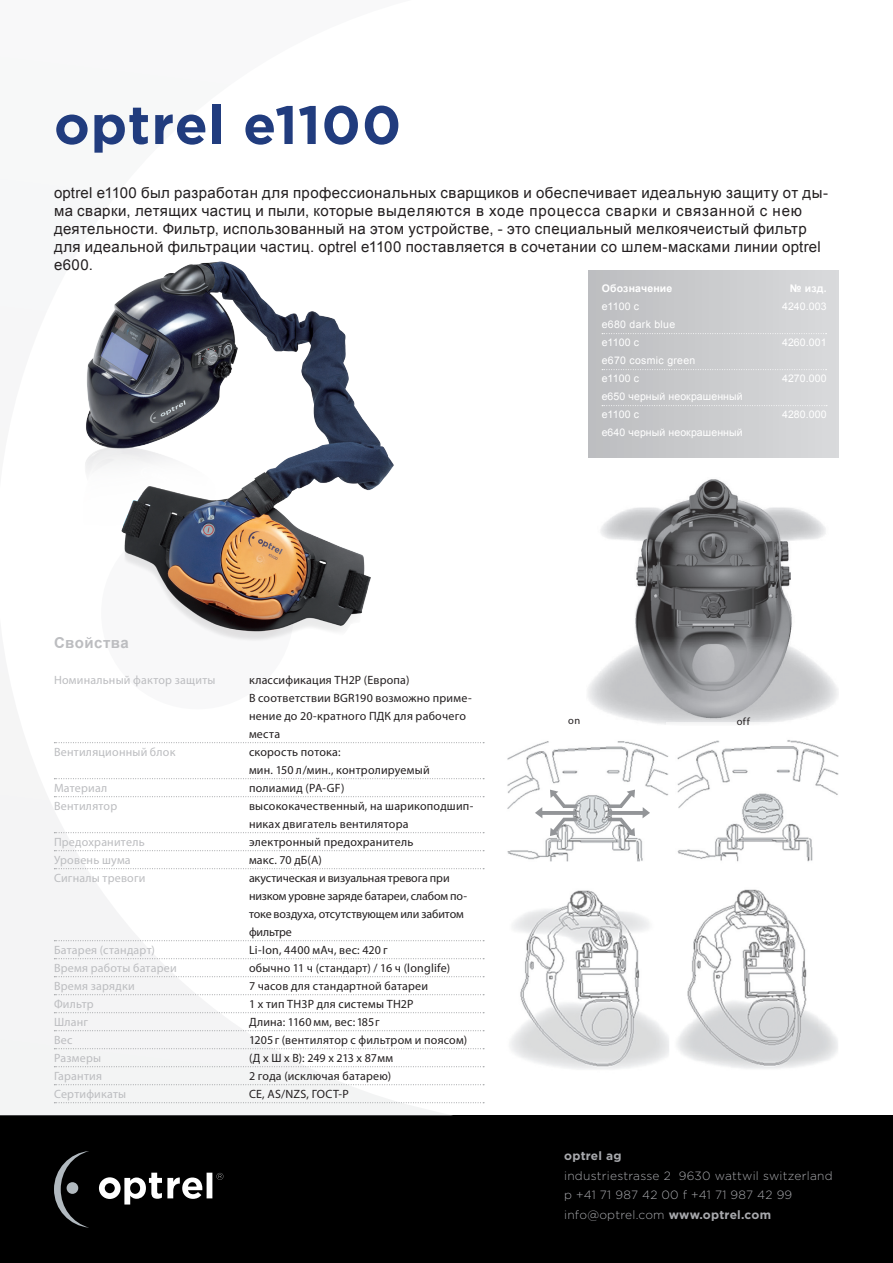
<style>
.page{position:relative;width:893px;height:1263px;background:#fff}
.page>*{position:absolute;margin:0;border:0;box-sizing:border-box;transform-origin:0 0}
.B_Haupttitel{font:700 54px "Gotham";letter-spacing:.015em;color:#213c7e}
.B_Lauftext{font:15px/18px "Arial";letter-spacing:.025em;color:#231f20}
.B_Zwischentitel{font:700 15px "Arial";letter-spacing:.03em;color:#bcbdc0}
.B_Tabelle_Eigenschaf{font:12px/18px "Myriad Pro";letter-spacing:.015em;color:#231f20}
.B_Tabelle_Eigenschaf-2{font:12px "Myriad Pro";letter-spacing:.02em;color:#bcbdc0}
.B_Tabelle_Eigenschaf-3{font:12px/18px "Myriad Pro";letter-spacing:-.01em;color:#231f20}
.t1{font:300 12px "Gotham";letter-spacing:.02em;color:#a8a9ad}
.B_Tabelle_Eigenschaf-4{font:12px "Myriad Pro";letter-spacing:-.005em;color:#231f20}
.t2{font:700 12px "Gotham";letter-spacing:.02em;color:#a8a9ad}
.B_Tabellentext_schma{font:10.5px "Arial";letter-spacing:.01em;color:#fff}
.B_Tabellentext_schma-2{font:10.5px "Arial";letter-spacing:.03em;color:#fff}
.B_Tabellentitel_schm{font:700 10.5px "Arial";letter-spacing:.02em;color:#fff}
.B_Lauftext-2{font:10.5px "Myriad Pro";color:#231f20}
.s1{font-weight:700}
</style>
<div class="page">
<div style="left:0;top:1115px;width:893px;height:148px;background:#000"></div>
<svg style="left:0;top:743px;width:452px;height:372px"></svg>
<div style="left:101px;top:517px;width:193px;height:192px;background:#f8f8f9;border-radius:50%"></div>
<svg style="left:99px;top:1173px;width:124px;height:31px"></svg>
<svg style="left:54px;top:1151px;width:35px;height:76px"></svg>
<div style="left:67px;top:1182px;width:11px;height:12px;background:#b1b9bf;border-radius:50%"></div>
<img style="left:85px;top:261px;width:309px;height:379px">
<svg style="left:54px;top:742px;width:430px;height:1px"></svg>
<svg style="left:54px;top:778px;width:430px;height:1px"></svg>
<svg style="left:54px;top:796px;width:430px;height:1px"></svg>
<svg style="left:54px;top:832px;width:430px;height:1px"></svg>
<svg style="left:54px;top:850px;width:430px;height:1px"></svg>
<svg style="left:54px;top:868px;width:430px;height:1px"></svg>
<svg style="left:54px;top:940px;width:430px;height:1px"></svg>
<svg style="left:54px;top:958px;width:430px;height:1px"></svg>
<svg style="left:54px;top:976px;width:430px;height:1px"></svg>
<svg style="left:54px;top:994px;width:430px;height:1px"></svg>
<svg style="left:54px;top:1012px;width:430px;height:1px"></svg>
<svg style="left:54px;top:1030px;width:430px;height:1px"></svg>
<svg style="left:54px;top:1048px;width:430px;height:1px"></svg>
<svg style="left:54px;top:1066px;width:430px;height:1px"></svg>
<svg style="left:54px;top:1084px;width:430px;height:1px"></svg>
<svg style="left:54px;top:1102px;width:430px;height:1px"></svg>
<img style="left:588px;top:479px;width:250px;height:246px">
<img style="left:667px;top:723px;width:172px;height:346px">
<img style="left:507px;top:725px;width:163px;height:344px">
<svg style="left:535px;top:790px;width:42px;height:46px"></svg>
<svg style="left:608px;top:790px;width:42px;height:46px"></svg>
<div style="left:588px;top:271px;width:251px;height:186px;background:linear-gradient(to right,#bcbdc0,#d9dadc)"></div>
<svg style="left:602px;top:333px;width:225px;height:1px"></svg>
<svg style="left:602px;top:369px;width:225px;height:1px"></svg>
<svg style="left:602px;top:405px;width:225px;height:1px"></svg>
<p class="B_Haupttitel" style="left:54px;top:89px;width:349px">optrel e1100</p>
<p class="B_Lauftext" style="left:54px;top:184px;width:775px">optrel e1100 был разработан для профессиональных сварщиков и обеспечивает идеальную защиту от ды&shy;ма сварки, летящих частиц и пыли, которые выделяются в ходе процесса сварки и связанной с нею деятельности. Фильтр, использованный на этом устройстве, - это специальный мелкоячеистый фильтр для идеальной фильтрации частиц. optrel e1100 поставляется в сочетании со шлем-масками линии optrel e600.</p>
<p class="B_Zwischentitel" style="left:54px;top:633px;width:76px">Свойства</p>
<p class="B_Tabelle_Eigenschaf-2" style="left:54px;top:673px;width:163px">Номинальный фактор защиты</p>
<p class="B_Tabelle_Eigenschaf" style="left:249px;top:671px;width:162px">классификация TH2P (Европа)</p>
<p class="B_Tabelle_Eigenschaf" style="left:249px;top:689px;width:224px">В соответствии BGR190 возможно приме&shy;нение до 20-кратного ПДК для рабочего места</p>
<p class="B_Tabelle_Eigenschaf-2" style="left:54px;top:745px;width:123px">Вентиляционный блок</p>
<p class="B_Tabelle_Eigenschaf" style="left:249px;top:743px;width:182px">скорость потока:<br>мин. 150 л/мин., контролируемый</p>
<p class="B_Tabelle_Eigenschaf-2" style="left:54px;top:781px;width:55px">Материал</p>
<p class="B_Tabelle_Eigenschaf" style="left:249px;top:779px;width:97px">полиамид (PA-GF)</p>
<p class="B_Tabelle_Eigenschaf-2" style="left:54px;top:799px;width:65px">Вентилятор</p>
<p class="B_Tabelle_Eigenschaf" style="left:249px;top:797px;width:226px">высококачественный, на шарикоподшип&shy;никах двигатель вентилятора</p>
<p class="B_Tabelle_Eigenschaf-2" style="left:54px;top:835px;width:92px">Предохранитель</p>
<p class="B_Tabelle_Eigenschaf" style="left:249px;top:833px;width:166px">электронный предохранитель</p>
<p class="B_Tabelle_Eigenschaf-2" style="left:54px;top:853px;width:78px">Уровень шума</p>
<p class="B_Tabelle_Eigenschaf" style="left:249px;top:851px;width:75px">макс. 70 дБ(A)</p>
<p class="B_Tabelle_Eigenschaf-2" style="left:54px;top:871px;width:93px">Сигналы тревоги</p>
<p class="B_Tabelle_Eigenschaf-3" style="left:249px;top:869px;width:220px">акустическая и визуальная тревога при низком уровне заряде батареи, слабом по&shy;токе воздуха, отсутствующем или забитом фильтре</p>
<p class="B_Tabelle_Eigenschaf-2" style="left:54px;top:943px;width:102px">Батарея (стандарт)</p>
<p class="B_Tabelle_Eigenschaf" style="left:249px;top:941px;width:140px">Li-Ion, 4400 мАч, вес: 420 г</p>
<p class="B_Tabelle_Eigenschaf-2" style="left:54px;top:961px;width:124px">Время работы батареи</p>
<p class="B_Tabelle_Eigenschaf" style="left:249px;top:959px;width:203px">обычно 11 ч (стандарт) / 16 ч (longlife)</p>
<p class="B_Tabelle_Eigenschaf-2" style="left:54px;top:979px;width:82px">Время зарядки</p>
<p class="B_Tabelle_Eigenschaf" style="left:249px;top:977px;width:181px">7 часов для стандартной батареи</p>
<p class="B_Tabelle_Eigenschaf-2" style="left:54px;top:997px;width:41px">Фильтр</p>
<p class="B_Tabelle_Eigenschaf" style="left:249px;top:995px;width:166px">1 x тип TH3P для системы TH2P</p>
<p class="B_Tabelle_Eigenschaf-2" style="left:54px;top:1015px;width:36px">Шланг</p>
<p class="B_Tabelle_Eigenschaf" style="left:249px;top:1013px;width:132px">Длина: 1160 мм, вес: 185 г</p>
<p class="B_Tabelle_Eigenschaf-2" style="left:54px;top:1033px;width:20px">Вес</p>
<p class="B_Tabelle_Eigenschaf" style="left:249px;top:1031px;width:220px">1205 г (вентилятор с фильтром и поясом)</p>
<p class="B_Tabelle_Eigenschaf-2" style="left:54px;top:1051px;width:49px">Размеры</p>
<p class="B_Tabelle_Eigenschaf-4" style="left:249px;top:1051px;width:146px">(Д x Ш x В): 249 x 213 x 87 мм</p>
<p class="B_Tabelle_Eigenschaf-2" style="left:54px;top:1069px;width:50px">Гарантия</p>
<p class="B_Tabelle_Eigenschaf" style="left:249px;top:1067px;width:144px">2 года (исключая батарею)</p>
<p class="B_Tabelle_Eigenschaf-2" style="left:54px;top:1087px;width:74px">Сертификаты</p>
<p class="B_Tabelle_Eigenschaf" style="left:249px;top:1085px;width:101px">CE, AS/NZS, ГОСТ-Р</p>
<p class="B_Tabellentitel_schm" style="left:602px;top:282px;width:72px">Обозначение</p>
<p class="B_Tabellentitel_schm" style="left:790px;top:282px;width:38px">№ изд.</p>
<p class="B_Tabellentext_schma" style="left:602px;top:300px;width:39px">e1100 с</p>
<p class="B_Tabellentext_schma" style="left:782px;top:300px;width:46px">4240.003</p>
<p class="B_Tabellentext_schma-2" style="left:602px;top:318px;width:75px">e680 dark blue</p>
<p class="B_Tabellentext_schma" style="left:602px;top:336px;width:39px">e1100 с</p>
<p class="B_Tabellentext_schma" style="left:782px;top:336px;width:46px">4260.001</p>
<p class="B_Tabellentext_schma-2" style="left:602px;top:354px;width:95px">e670 cosmic green</p>
<p class="B_Tabellentext_schma" style="left:602px;top:372px;width:39px">e1100 с</p>
<p class="B_Tabellentext_schma" style="left:782px;top:372px;width:46px">4270.000</p>
<p class="B_Tabellentext_schma" style="left:602px;top:390px;width:142px">e650 черный неокрашенный</p>
<p class="B_Tabellentext_schma" style="left:602px;top:408px;width:39px">e1100 с</p>
<p class="B_Tabellentext_schma" style="left:782px;top:408px;width:46px">4280.000</p>
<p class="B_Tabellentext_schma" style="left:602px;top:426px;width:142px">e640 черный неокрашенный</p>
<p class="B_Lauftext-2" style="left:568px;top:714px;width:14px">on</p>
<p class="B_Lauftext-2" style="left:737px;top:715px;width:15px">off</p>
<p class="t2" style="left:564px;top:1148px;width:59px">optrel ag</p>
<p class="t1" style="left:564px;top:1168px;width:270px">industriestrasse 2 9630 wattwil switzerland</p>
<p class="t1" style="left:564px;top:1187px;width:230px">p +41 71 987 42 00 f +41 71 987 42 99</p>
<p class="t1" style="left:564px;top:1207px;width:208px">info@optrel.com <span class="s1">www.optrel.com</span></p>
</div>
